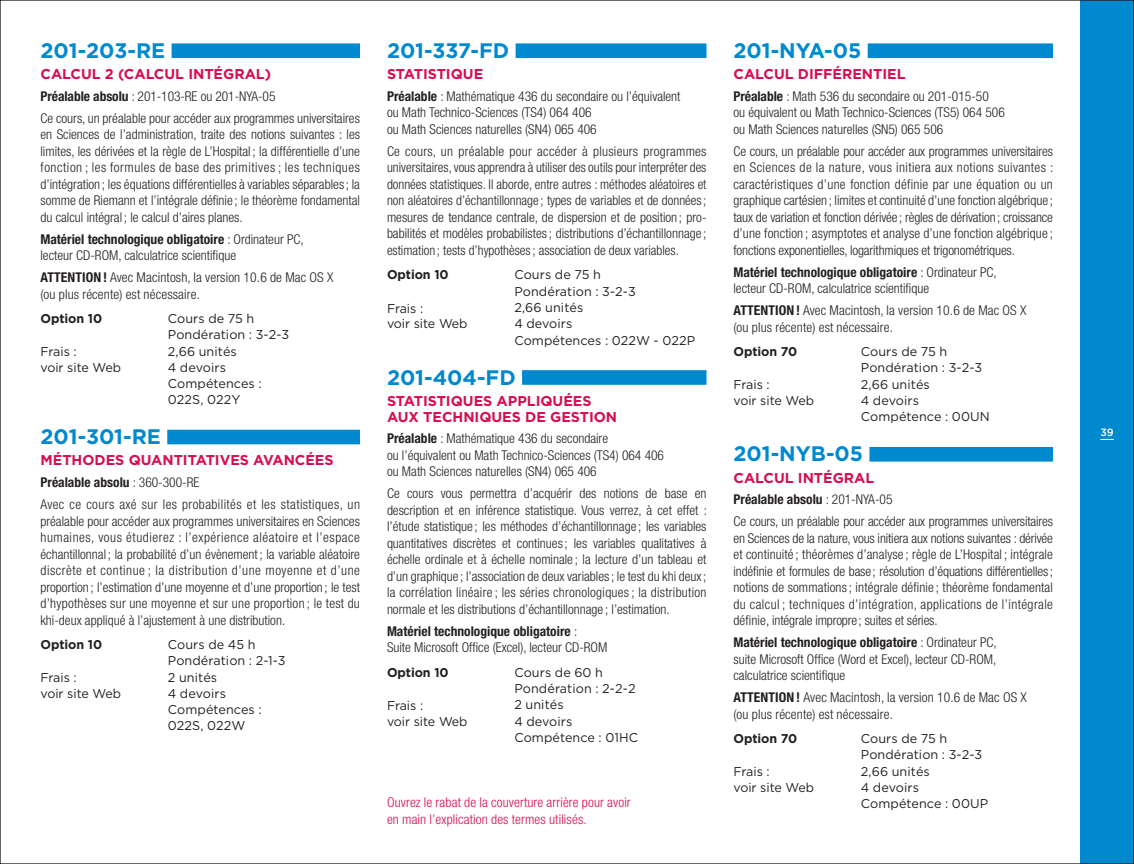
<style>
.page{position:relative;width:1134px;height:864px;background:#fff}
.page>*{position:absolute;margin:0;border:0;box-sizing:border-box;transform-origin:0 0}
.t1{font:700 21px "Gotham";color:#0089cf}
.t2{font:700 14.25px/15.8px "Gotham";color:#d60e51}
.t3{font:300 condensed 13.5px/16.5px "Helvetica Neue";color:#231f20}
.t4{font:300 condensed 13.5px/16.5px "Helvetica Neue";letter-spacing:.01em;color:#d60e51}
.t5{font:300 condensed 13.5px/21.9px "Helvetica Neue";letter-spacing:.03em;color:#231f20}
.t6{font:12.75px/16.4px "Gotham";letter-spacing:.005em;color:#231f20}
.t7{font:700 12.75px "Gotham";letter-spacing:-.005em;color:#231f20}
.t8{font:500 10.5px "Gotham";color:#fff}
.s1{font-weight:700}
</style>
<div class="page">
<div style="left:1080px;top:0;width:54px;height:864px;background:#0089cf"></div>
<svg style="left:1100px;top:439px;width:14px;height:1px"></svg>
<div style="left:516px;top:43px;width:191px;height:15px;background:#0089cf"></div>
<div style="left:522px;top:370px;width:184px;height:15px;background:#0089cf"></div>
<div style="left:868px;top:43px;width:185px;height:15px;background:#0089cf"></div>
<div style="left:869px;top:447px;width:184px;height:15px;background:#0089cf"></div>
<div style="left:172px;top:43px;width:188px;height:15px;background:#0089cf"></div>
<div style="left:167px;top:430px;width:193px;height:14px;background:#0089cf"></div>
<h1 class="t1" style="left:40px;top:38px;width:126px">201-203-RE</h1>
<p class="t2" style="left:40px;top:66px;width:232px">CALCUL 2 (CALCUL INTÉGRAL)</p>
<p class="t3" style="left:40px;top:85px;width:321px;line-height:21.9px"><span class="s1">Préalable absolu</span> : 201-103-RE ou 201-NYA-05<br>Ce cours, un préalable pour accéder aux programmes universitaires</p>
<p class="t3" style="left:40px;top:126px;width:321px;text-align:justify">en Sciences de l’administration, traite des notions suivantes : les limites, les dérivées et la règle de L’Hospital ; la différentielle d’une fonction ; les formules de base des primitives ; les techniques d’intégration ; les équations différentielles à variables séparables; la somme de Riemann et l’intégrale définie ; le théorème fondamental du calcul intégral ; le calcul d’aires planes.</p>
<p class="t3" style="left:41px;top:231px;width:265px"><span class="s1">Matériel technologique obligatoire</span> : Ordinateur PC, lecteur CD-ROM, calculatrice scientifique</p>
<p class="t3" style="left:40px;top:269px;width:294px"><span class="s1">ATTENTION!</span> Avec Macintosh, la version 10.6 de Mac OS X (ou plus récente) est nécessaire.</p>
<p class="t7" style="left:40px;top:311px;width:63px">Option 10</p>
<p class="t6" style="left:168px;top:310px;width:88px">Cours de 75 h</p>
<p class="t6" style="left:40px;top:344px;width:82px;line-height:15.8px">Frais :<br>voir site Web</p>
<p class="t6" style="left:168px;top:327px;width:123px">Pondération : 3-2-3<br>2,66 unités<br>4 devoirs<br>Compétences :<br>022S, 022Y</p>
<h1 class="t1" style="left:40px;top:425px;width:122px">201-301-RE</h1>
<p class="t2" style="left:40px;top:452px;width:295px">MÉTHODES QUANTITATIVES AVANCÉES</p>
<p class="t5" style="left:40px;top:471px;width:321px"><span class="s1">Préalable absolu</span> : 360-300-RE<br>Avec ce cours axé sur les probabilités et les statistiques, un</p>
<p class="t3" style="left:40px;top:512px;width:321px;text-align:justify">préalable pour accéder aux programmes universitaires en Sciences humaines, vous étudierez : l’expérience aléatoire et l’espace échantillonnal ; la probabilité d’un évènement ; la variable aléatoire discrète et continue ; la distribution d’une moyenne et d’une proportion ; l’estimation d’une moyenne et d’une proportion ; le test d’hypothèses sur une moyenne et sur une proportion ; le test du khi-deux appliqué à l’ajustement à une distribution.</p>
<p class="t7" style="left:40px;top:637px;width:63px">Option 10</p>
<p class="t6" style="left:168px;top:636px;width:89px">Cours de 45 h</p>
<p class="t6" style="left:40px;top:670px;width:82px;line-height:15.8px">Frais :<br>voir site Web</p>
<p class="t6" style="left:168px;top:653px;width:119px">Pondération : 2-1-3<br>2 unités<br>4 devoirs<br>Compétences :<br>022S, 022W</p>
<h1 class="t1" style="left:387px;top:38px;width:124px">201-337-FD</h1>
<p class="t2" style="left:387px;top:66px;width:98px">STATISTIQUE</p>
<p class="t3" style="left:387px;top:88px;width:295px"><span class="s1">Préalable</span> : Mathématique 436 du secondaire ou l’équivalent ou Math Technico-Sciences (TS4) 064 406<br>ou Math Sciences naturelles (SN4) 065 406</p>
<p class="t3" style="left:387px;top:143px;width:321px;text-align:justify">Ce cours, un préalable pour accéder à plusieurs programmes universitaires, vous apprendra à utiliser des outils pour interpréter des données statistiques. Il aborde, entre autres : méthodes aléatoires et non aléatoires d’échantillonnage ; types de variables et de données; mesures de tendance centrale, de dispersion et de position ; pro&shy;babilités et modèles probabilistes; distributions d’échantillonnage ; estimation ; tests d’hypothèses; association de deux variables.</p>
<p class="t7" style="left:387px;top:267px;width:63px">Option 10</p>
<p class="t6" style="left:514px;top:266px;width:88px">Cours de 75 h</p>
<p class="t6" style="left:387px;top:300px;width:82px;line-height:15.8px">Frais :<br>voir site Web</p>
<p class="t6" style="left:514px;top:283px;width:182px">Pondération : 3-2-3<br>2,66 unités<br>4 devoirs<br>Compétences : 022W - 022P</p>
<h1 class="t1" style="left:387px;top:365px;width:130px">201-404-FD</h1>
<p class="t2" style="left:387px;top:392px;width:232px">STATISTIQUES APPLIQUÉES<br>AUX TECHNIQUES DE GESTION</p>
<p class="t3" style="left:387px;top:430px;width:279px"><span class="s1">Préalable</span> : Mathématique 436 du secondaire<br>ou l’équivalent ou Math Technico-Sciences (TS4) 064 406 ou Math Sciences naturelles (SN4) 065 406</p>
<p class="t3" style="left:387px;top:485px;width:322px;text-align:justify">Ce cours vous permettra d’acquérir des notions de base en description et en inférence statistique. Vous verrez, à cet effet : l’étude statistique ; les méthodes d’échantillonnage ; les variables quantitatives discrètes et continues; les variables qualitatives à échelle ordinale et à échelle nominale ; la lecture d’un tableau et d’un graphique ; l’association de deux variables; le test du khi deux; la corrélation linéaire ; les séries chronologiques; la distribution normale et les distributions d’échantillonnage ; l’estimation.</p>
<p class="t3" style="left:387px;top:623px;width:222px"><span class="s1">Matériel technologique obligatoire</span> :<br>Suite Microsoft Office (Excel), lecteur CD-ROM</p>
<p class="t7" style="left:387px;top:665px;width:63px">Option 10</p>
<p class="t6" style="left:514px;top:664px;width:90px">Cours de 60 h</p>
<p class="t6" style="left:387px;top:697px;width:82px;line-height:15.8px">Frais :<br>voir site Web</p>
<p class="t6" style="left:514px;top:680px;width:125px">Pondération : 2-2-2<br>2 unités<br>4 devoirs<br>Compétence : 01HC</p>
<p class="t4" style="left:387px;top:794px;width:245px">Ouvrez le rabat de la couverture arrière pour avoir en main l’explication des termes utilisés.</p>
<h1 class="t1" style="left:734px;top:38px;width:129px">201-NYA-05</h1>
<p class="t2" style="left:734px;top:66px;width:174px">CALCUL DIFFÉRENTIEL</p>
<p class="t3" style="left:734px;top:88px;width:273px"><span class="s1">Préalable</span> : Math 536 du secondaire ou 201-015-50<br>ou équivalent ou Math Technico-Sciences (TS5) 064 506 ou Math Sciences naturelles (SN5) 065 506</p>
<p class="t3" style="left:733px;top:143px;width:321px;text-align:justify">Ce cours, un préalable pour accéder aux programmes universitaires en Sciences de la nature, vous initiera aux notions suivantes : caractéristiques d’une fonction définie par une équation ou un graphique cartésien ; limites et continuité d’une fonction algébrique ; taux de variation et fonction dérivée; règles de dérivation; croissance d’une fonction ; asymptotes et analyse d’une fonction algébrique ; fonctions exponentielles, logarithmiques et trigonométriques.</p>
<p class="t3" style="left:733px;top:264px;width:265px"><span class="s1">Matériel technologique obligatoire</span> : Ordinateur PC, lecteur CD-ROM, calculatrice scientifique</p>
<p class="t3" style="left:734px;top:302px;width:294px"><span class="s1">ATTENTION!</span> Avec Macintosh, la version 10.6 de Mac OS X (ou plus récente) est nécessaire.</p>
<p class="t7" style="left:734px;top:344px;width:65px">Option 70</p>
<p class="t6" style="left:861px;top:343px;width:88px">Cours de 75 h</p>
<p class="t6" style="left:734px;top:377px;width:82px;line-height:15.8px">Frais :<br>voir site Web</p>
<p class="t6" style="left:861px;top:360px;width:130px">Pondération : 3-2-3<br>2,66 unités<br>4 devoirs<br>Compétence : 00UN</p>
<h1 class="t1" style="left:734px;top:442px;width:131px">201-NYB-05</h1>
<p class="t2" style="left:734px;top:469px;width:142px">CALCUL INTÉGRAL</p>
<p class="t3" style="left:734px;top:489px;width:321px;line-height:21.9px"><span class="s1">Préalable absolu</span> : 201-NYA-05<br>Ce cours, un préalable pour accéder aux programmes universitaires</p>
<p class="t3" style="left:733px;top:530px;width:321px;text-align:justify">en Sciences de la nature, vous initiera aux notions suivantes : dérivée et continuité ; théorèmes d’analyse ; règle de L’Hospital ; intégrale indéfinie et formules de base; résolution d’équations différentielles; notions de sommations; intégrale définie ; théorème fondamental du calcul ; techniques d’intégration, applications de l’intégrale définie, intégrale impropre; suites et séries.</p>
<p class="t3" style="left:733px;top:634px;width:265px;text-align:justify"><span class="s1">Matériel technologique obligatoire</span> : Ordinateur PC, suite Microsoft Office (Word et Excel), lecteur CD-ROM, calculatrice scientifique</p>
<p class="t3" style="left:733px;top:689px;width:295px"><span class="s1">ATTENTION!</span> Avec Macintosh, la version 10.6 de Mac OS X (ou plus récente) est nécessaire.</p>
<p class="t7" style="left:734px;top:731px;width:65px">Option 70</p>
<p class="t6" style="left:861px;top:730px;width:88px">Cours de 75 h</p>
<p class="t6" style="left:734px;top:764px;width:82px;line-height:15.8px">Frais :<br>voir site Web</p>
<p class="t6" style="left:861px;top:747px;width:129px">Pondération : 3-2-3<br>2,66 unités<br>4 devoirs<br>Compétence : 00UP</p>
<p class="t8" style="left:1100px;top:427px;width:15px">39</p>
</div>
